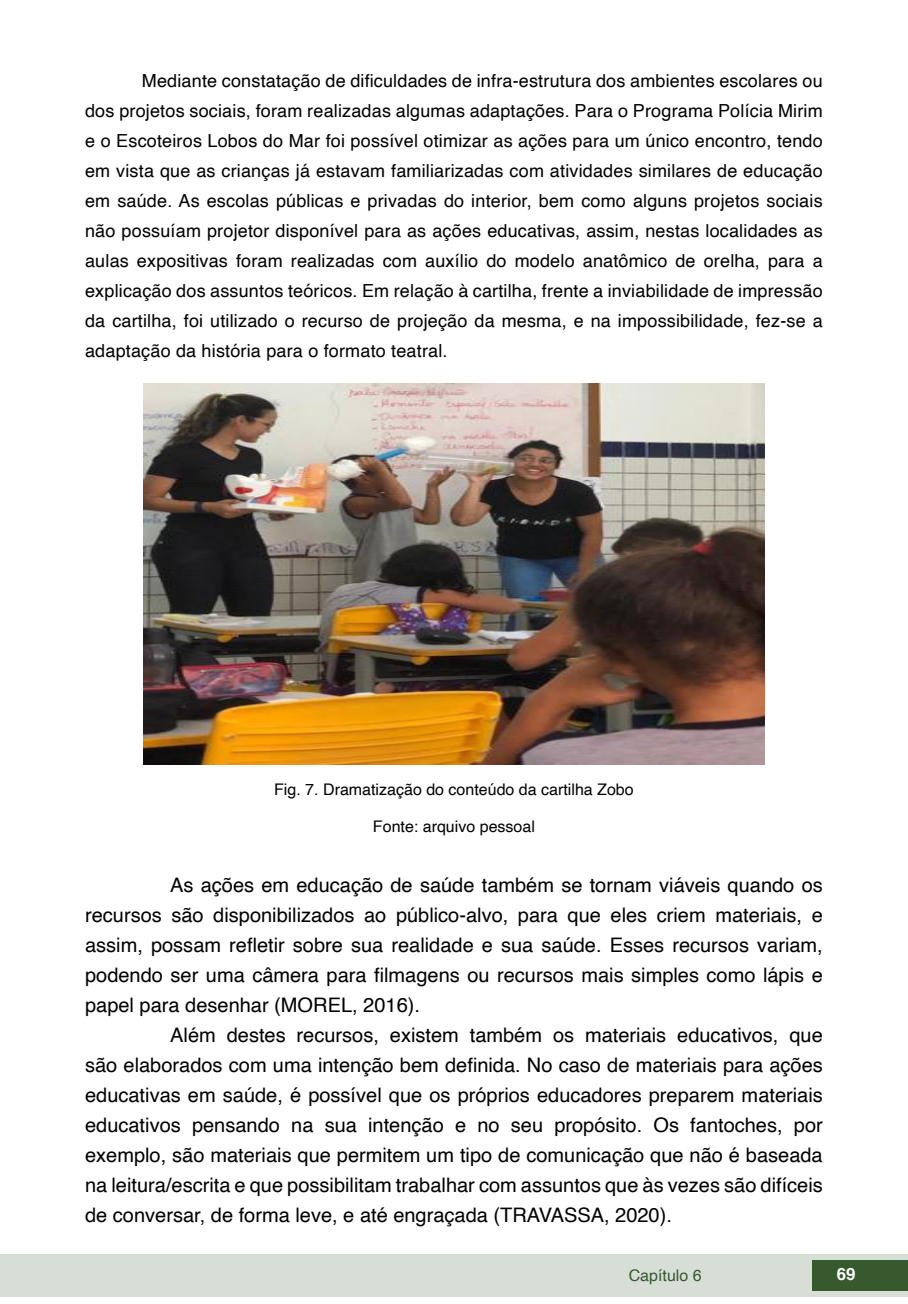
<style>
.page{position:relative;width:908px;height:1304px;background:#fff}
.page>*{position:absolute;margin:0;border:0;box-sizing:border-box;transform-origin:0 0}
.t1{font:20px/30px "Helvetica";color:#000;text-align:justify}
.txt{font:18px/30px "Helvetica";letter-spacing:.01em;color:#000;text-align:justify}
.t2{font:700 16.8px "Helvetica";color:#fff}
.imagens_graf_tab{font:16px "Helvetica";color:#000}
.t3{font:16px "Helvetica";color:#36592e}
</style>
<div class="page">
<div style="left:0;top:1254px;width:906px;height:43px;background:#d7ded5"></div>
<div style="left:812px;top:1261px;width:95px;height:30px;background:#36592e"></div>
<img style="left:143px;top:383px;width:621px;height:381px">
<p class="txt" style="left:85px;top:66px;width:738px;text-indent:57px">Mediante constatação de dificuldades de infra-estrutura dos ambientes escolares ou dos projetos sociais, foram realizadas algumas adaptações. Para o Programa Polícia Mirim e o Escoteiros Lobos do Mar foi possível otimizar as ações para um único encontro, tendo em vista que as crianças já estavam familiarizadas com atividades similares de educação em saúde. As escolas públicas e privadas do interior, bem como alguns projetos sociais não possuíam projetor disponível para as ações educativas, assim, nestas localidades as aulas expositivas foram realizadas com auxílio do modelo anatômico de orelha, para a explicação dos assuntos teóricos. Em relação à cartilha, frente a inviabilidade de impressão da cartilha, foi utilizado o recurso de projeção da mesma, e na impossibilidade, fez-se a adaptação da história para o formato teatral.</p>
<p class="imagens_graf_tab" style="left:274px;top:777px;width:361px">Fig. 7. Dramatização do conteúdo da cartilha Zobo</p>
<p class="imagens_graf_tab" style="left:373px;top:814px;width:163px">Fonte: arquivo pessoal</p>
<p class="t1" style="left:85px;top:871px;width:739px;text-indent:85px">As ações em educação de saúde também se tornam viáveis quando os recursos são disponibilizados ao público-alvo, para que eles criem materiais, e assim, possam refletir sobre sua realidade e sua saúde. Esses recursos variam, podendo ser uma câmera para filmagens ou recursos mais simples como lápis e papel para desenhar (MOREL, 2016).</p>
<p class="t1" style="left:85px;top:1021px;width:739px;text-indent:85px">Além destes recursos, existem também os materiais educativos, que são elaborados com uma intenção bem definida. No caso de materiais para ações educativas em saúde, é possível que os próprios educadores preparem materiais educativos pensando na sua intenção e no seu propósito. Os fantoches, por exemplo, são materiais que permitem um tipo de comunicação que não é baseada na leitura/escrita e que possibilitam trabalhar com assuntos que às vezes são difíceis de conversar, de forma leve, e até engraçada (TRAVASSA, 2020).</p>
<p class="t3" style="left:628px;top:1263px;width:74px">Capítulo 6</p>
<p class="t2" style="left:836px;top:1261px;width:20px">69</p>
</div>
